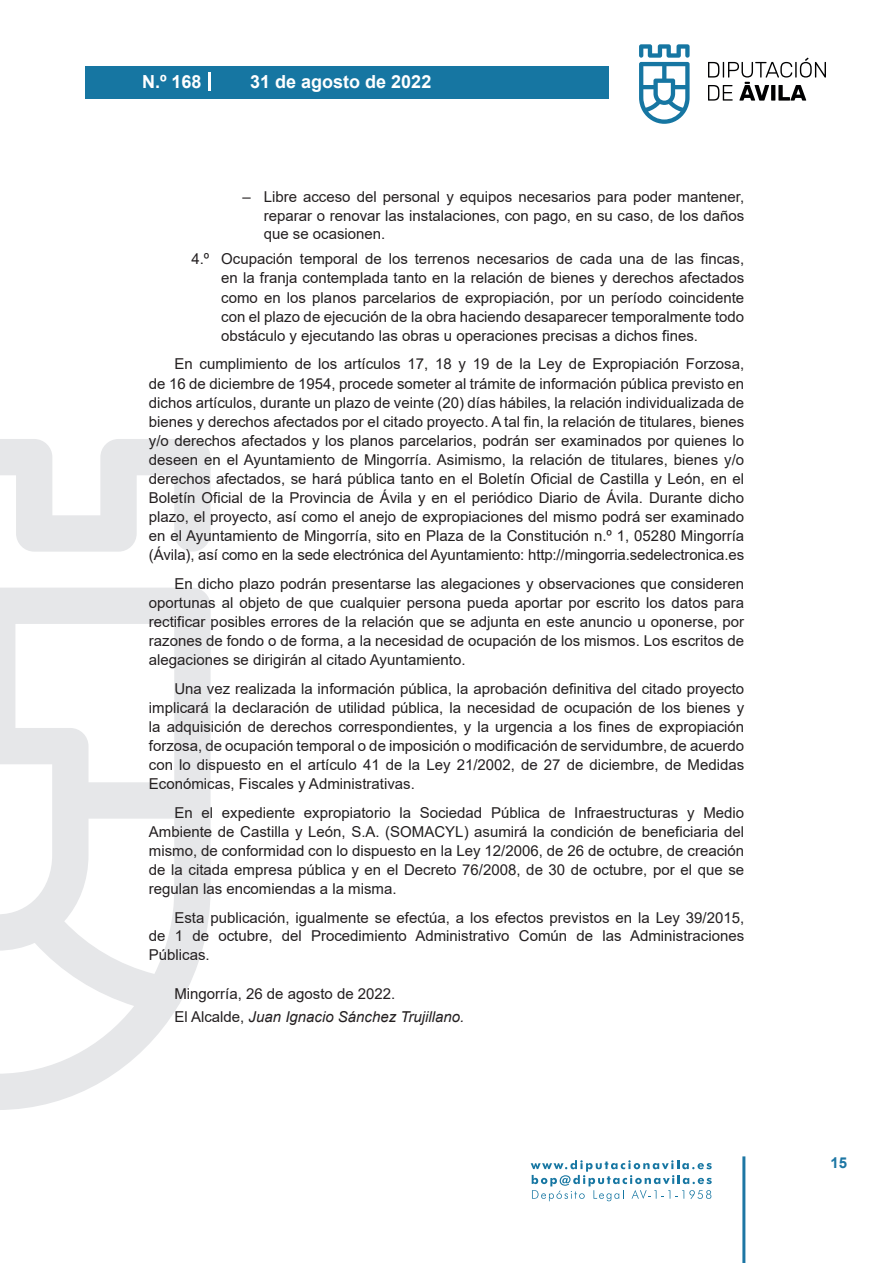
<style>
.page{position:relative;width:893px;height:1263px;background:#fff}
.page>*{position:absolute;margin:0;border:0;box-sizing:border-box;transform-origin:0 0}
.t1{font:700 18px "Arial";color:#fff}
.t2{font:15px/19px "Arial";color:#231f20;text-align:justify}
.t3{font:700 15px "Arial";color:#1d76a4}
.s1{font-style:italic}
</style>
<div class="page">
<svg style="left:531px;top:1160px;width:181px;height:41px"></svg>
<div style="left:85px;top:66px;width:523px;height:33px;background:#1676a2"></div>
<svg style="left:639px;top:44px;width:51px;height:80px"></svg>
<svg style="left:708px;top:58px;width:118px;height:43px"></svg>
<hr style="left:742px;top:1156px;width:3px;height:107px;background:#1d76a4">
<svg style="left:208px;top:72px;width:2px;height:18px"></svg>
<svg style="left:0;top:439px;width:211px;height:671px"></svg>
<p class="t1" style="left:142px;top:69px;width:61px">N.º 168</p>
<p class="t1" style="left:250px;top:69px;width:183px">31 de agosto de 2022</p>
<p class="t2" style="left:264px;top:188px;width:482px;line-height:18.3px;text-indent:-21px">– Libre acceso del personal y equipos necesarios para poder mantener, reparar o renovar las instalaciones, con pago, en su caso, de los daños que se ocasionen.</p>
<p class="t2" style="left:221px;top:250px;width:524px;text-indent:-30px">4.º Ocupación temporal de los terrenos necesarios de cada una de las fincas, en la franja contemplada tanto en la relación de bienes y derechos afectados como en los planos parcelarios de expropiación, por un período coincidente con el plazo de ejecución de la obra haciendo desaparecer temporalmente todo obstáculo y ejecutando las obras u operaciones precisas a dichos fines.</p>
<p class="t2" style="left:149px;top:355px;width:597px;text-indent:26px">En cumplimiento de los artículos 17, 18 y 19 de la Ley de Expropiación Forzosa, de 16 de diciembre de 1954, procede someter al trámite de información pública previsto en dichos artículos, durante un plazo de veinte (20) días hábiles, la relación individualizada de bienes y derechos afectados por el citado proyecto. A tal fin, la relación de titulares, bienes y/o derechos afectados y los planos parcelarios, podrán ser examinados por quienes lo deseen en el Ayuntamiento de Mingorría. Asimismo, la relación de titulares, bienes y/o derechos afectados, se hará pública tanto en el Boletín Oficial de Castilla y León, en el Boletín Oficial de la Provincia de Ávila y en el periódico Diario de Ávila. Durante dicho plazo, el proyecto, así como el anejo de expropiaciones del mismo podrá ser examinado en el Ayuntamiento de Mingorría, sito en Plaza de la Constitución n.º 1, 05280 Mingorría (Ávila), así como en la sede electrónica del Ayuntamiento: http://mingorria.sedelectronica.es</p>
<p class="t2" style="left:149px;top:574px;width:597px;text-indent:26px">En dicho plazo podrán presentarse las alegaciones y observaciones que consideren oportunas al objeto de que cualquier persona pueda aportar por escrito los datos para rectificar posibles errores de la relación que se adjunta en este anuncio u oponerse, por razones de fondo o de forma, a la necesidad de ocupación de los mismos. Los escritos de alegaciones se dirigirán al citado Ayuntamiento.</p>
<p class="t2" style="left:149px;top:679px;width:597px;text-indent:26px">Una vez realizada la información pública, la aprobación definitiva del citado proyecto implicará la declaración de utilidad pública, la necesidad de ocupación de los bienes y la adquisición de derechos correspondientes, y la urgencia a los fines de expropiación forzosa, de ocupación temporal o de imposición o modificación de servidumbre, de acuerdo con lo dispuesto en el artículo 41 de la Ley 21/2002, de 27 de diciembre, de Medidas Económicas, Fiscales y Administrativas.</p>
<p class="t2" style="left:149px;top:803px;width:597px;text-indent:26px">En el expediente expropiatorio la Sociedad Pública de Infraestructuras y Medio Ambiente de Castilla y León, S.A. (SOMACYL) asumirá la condición de beneficiaria del mismo, de conformidad con lo dispuesto en la Ley 12/2006, de 26 de octubre, de creación de la citada empresa pública y en el Decreto 76/2008, de 30 de octubre, por el que se regulan las encomiendas a la misma.</p>
<p class="t2" style="left:149px;top:908px;width:597px;text-indent:26px">Esta publicación, igualmente se efectúa, a los efectos previstos en la Ley 39/2015, de 1 de octubre, del Procedimiento Administrativo Común de las Administraciones Públicas.</p>
<p class="t2" style="left:174px;top:983px;width:291px;line-height:22.2px">Mingorría, 26 de agosto de 2022.<br>El Alcalde, <span class="s1">Juan Ignacio Sánchez Trujillano.</span></p>
<p class="t3" style="left:831px;top:1152px;width:18px">15</p>
</div>
